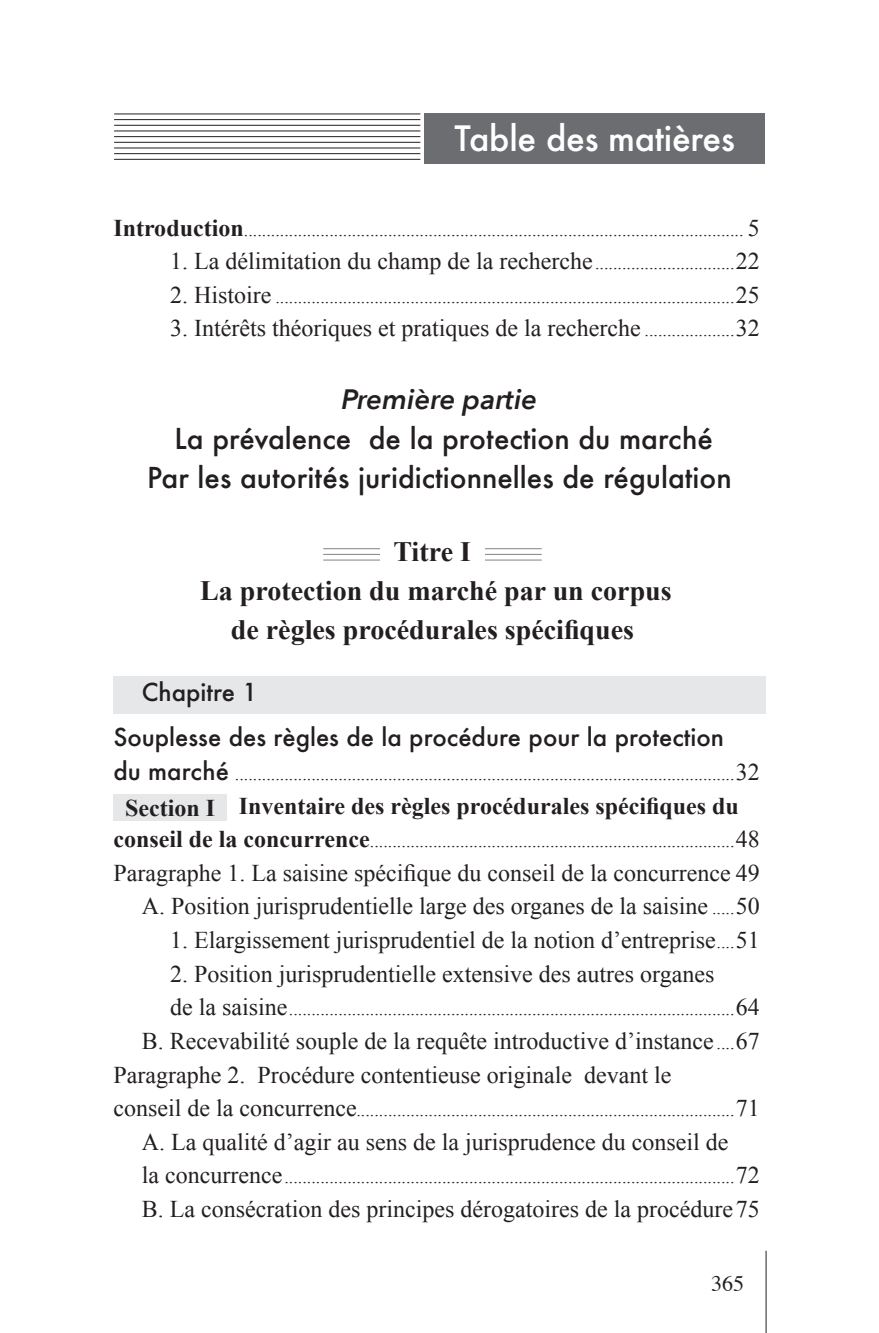
<style>
.page{position:relative;width:879px;height:1333px;background:#fff}
.page>*{position:absolute;margin:0;border:0;box-sizing:border-box;transform-origin:0 0}
.Heading_1{font:500 34px "Futura";letter-spacing:-.01em;color:#fff}
.Heading_1-2{font:500 28px "Futura";color:#231f20}
.TM_2{font:700 28px "Times New Roman";color:#231f20}
.Heading_1-3{font:italic 600 28px "Avenir Next";color:#231f20}
.TM_7{font:24px "Times New Roman";color:#231f20}
.TM_6{font:24px "Times New Roman";color:#231f20}
.TM_5{font:24px "Times New Roman";color:#231f20}
.TM_2-2{font:500 24px "Futura";color:#231f20}
.TM_2-3{font:700 24px "Times New Roman";color:#231f20}
.TM_3{font:700 24px "Times New Roman";color:#231f20}
.t1{font:22px "Times";color:#231f20}
.TM_7-2{font:18px "Times New Roman";color:#231f20}
.TM_2-4{font:18px "Times New Roman";color:#231f20}
.TM_1{font:18px "Times New Roman";color:#231f20}
.TM_6-2{font:18px "Times New Roman";color:#231f20}
.TM_5-2{font:18px "Times New Roman";color:#231f20}
.s1{font-weight:700;font-size:24px}
.s2{font-size:24px}
.s3{font-size:18px}
.s4{font-family:"Futura";font-weight:500;font-size:24px}
</style>
<div class="page">
<hr style="left:765px;top:1250px;width:1px;height:82px;background:#231f20">
<div style="left:113px;top:676px;width:652px;height:37px;background:#e6e7e9"></div>
<hr style="left:114px;top:113px;width:306px;height:1px;background:#231f20">
<hr style="left:114px;top:119px;width:306px;height:1px;background:#231f20">
<hr style="left:114px;top:125px;width:306px;height:1px;background:#231f20">
<hr style="left:114px;top:130px;width:306px;height:1px;background:#231f20">
<hr style="left:114px;top:136px;width:306px;height:1px;background:#231f20">
<hr style="left:114px;top:142px;width:306px;height:1px;background:#231f20">
<hr style="left:114px;top:147px;width:306px;height:1px;background:#231f20">
<hr style="left:114px;top:153px;width:306px;height:1px;background:#231f20">
<hr style="left:114px;top:159px;width:306px;height:1px;background:#231f20">
<div style="left:424px;top:113px;width:341px;height:50px;background:#6c6d70"></div>
<hr style="left:323px;top:559px;width:57px;height:1px;background:#808285">
<hr style="left:323px;top:554px;width:57px;height:1px;background:#808285">
<hr style="left:323px;top:548px;width:57px;height:1px;background:#808285">
<hr style="left:485px;top:559px;width:57px;height:1px;background:#808285">
<hr style="left:485px;top:554px;width:57px;height:1px;background:#808285">
<hr style="left:485px;top:548px;width:57px;height:1px;background:#808285">
<div style="left:113px;top:794px;width:114px;height:27px;background:#e6e7e9"></div>
<p class="Heading_1" style="left:454px;top:115px;width:282px">Table des matières</p>
<p class="TM_1" style="left:113px;top:217px;width:648px"><span class="s1">Introduction</span>............................................................................................................... <span class="s2">5</span></p>
<p class="TM_7" style="left:170px;top:245px;width:591px">1. La délimitation du champ de la recherche<span class="s3">...............................</span>22</p>
<p class="TM_7-2" style="left:170px;top:285px;width:591px"><span class="s2">2. Histoire</span> ......................................................................................................<span class="s2">25</span></p>
<p class="TM_7" style="left:170px;top:312px;width:591px">3. Intérêts théoriques et pratiques de la recherche <span class="s3">....................</span>32</p>
<p class="Heading_1-3" style="left:342px;top:375px;width:197px">Première partie</p>
<p class="Heading_1-2" style="left:174px;top:419px;width:540px">La prévalence de la protection du marché</p>
<p class="Heading_1-2" style="left:147px;top:458px;width:586px">Par les autorités juridictionnelles de régulation</p>
<p class="TM_2" style="left:393px;top:532px;width:79px">Titre I</p>
<p class="TM_2" style="left:200px;top:571px;width:473px">La protection du marché par un corpus</p>
<p class="TM_2" style="left:231px;top:610px;width:405px">de règles procédurales spécifiques</p>
<p class="TM_2-2" style="left:142px;top:676px;width:117px">Chapitre 1</p>
<p class="TM_2-2" style="left:113px;top:721px;width:612px">Souplesse des règles de la procédure pour la protection</p>
<p class="TM_2-4" style="left:113px;top:761px;width:648px"><span class="s4">du marché</span> ...............................................................................................................<span class="s2">32</span></p>
<p class="TM_3" style="left:125px;top:791px;width:91px">Section I</p>
<p class="TM_2-3" style="left:239px;top:789px;width:501px">Inventaire des règles procédurales spécifiques du</p>
<p class="TM_2-4" style="left:113px;top:829px;width:648px"><span class="s1">conseil de la concurrence</span>.................................................................................<span class="s2">48</span></p>
<p class="TM_5" style="left:113px;top:856px;width:648px">Paragraphe 1. La saisine spécifique du conseil de la concurrence 49</p>
<p class="TM_6" style="left:142px;top:890px;width:619px">A. Position jurisprudentielle large des organes de la saisine <span class="s3">.....</span>50</p>
<p class="TM_7" style="left:170px;top:923px;width:591px">1. Elargissement jurisprudentiel de la notion d’entreprise<span class="s3">....</span>51</p>
<p class="TM_7" style="left:170px;top:957px;width:546px">2. Position jurisprudentielle extensive des autres organes</p>
<p class="TM_7-2" style="left:170px;top:997px;width:591px"><span class="s2">de la saisine</span>...................................................................................................<span class="s2">64</span></p>
<p class="TM_6" style="left:142px;top:1024px;width:619px">B. Recevabilité souple de la requête introductive d’instance <span class="s3">....</span>67</p>
<p class="TM_5" style="left:113px;top:1058px;width:559px">Paragraphe 2. Procédure contentieuse originale devant le</p>
<p class="TM_5-2" style="left:113px;top:1097px;width:648px"><span class="s2">conseil de la concurrence</span>....................................................................................<span class="s2">71</span></p>
<p class="TM_6" style="left:142px;top:1125px;width:588px">A. La qualité d’agir au sens de la jurisprudence du conseil de</p>
<p class="TM_6-2" style="left:142px;top:1165px;width:619px"><span class="s2">la concurrence</span>....................................................................................................<span class="s2">72</span></p>
<p class="TM_6" style="left:142px;top:1192px;width:619px">B. La consécration des principes dérogatoires de la procédure75</p>
<p class="t1" style="left:711px;top:1263px;width:34px">365</p>
</div>
